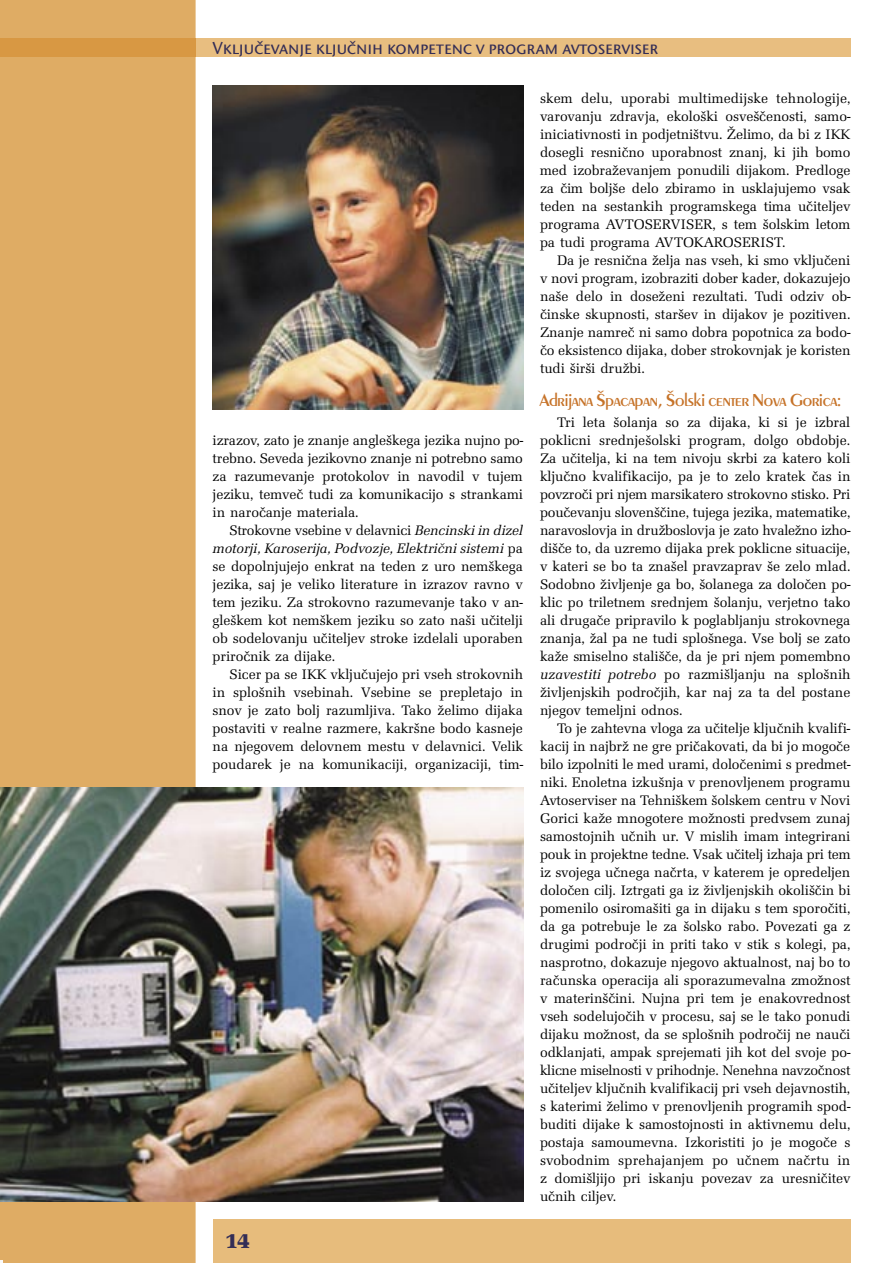
<style>
.page{position:relative;width:893px;height:1263px;background:#fff}
.page>*{position:absolute;margin:0;border:0;box-sizing:border-box;transform-origin:0 0}
.t1{font:22.5px "URW Latino TEE Blac";color:#332d56}
.t2{font:500 18px "Stone San SC Itc TEE";letter-spacing:-.005em;color:#332d56}
.t3{font:500 18px "Peignot DEE";letter-spacing:-.005em;color:#c67329}
.t4{font:14.25px/18px "URW Latino TEE";letter-spacing:-.005em;color:#000;text-align:justify}
.s1{font-style:italic}
</style>
<div class="page">
<div style="left:0;top:0;width:196px;height:1263px;background:#dfac64"></div>
<div style="left:196px;top:39px;width:654px;height:18px;background:#e8be80"></div>
<div style="left:0;top:39px;width:196px;height:18px;background:#d89843"></div>
<div style="left:213px;top:1219px;width:637px;height:44px;background:#e7bc7c"></div>
<img style="left:0;top:787px;width:523px;height:414px">
<img style="left:213px;top:85px;width:310px;height:324px">
<p class="t2" style="left:213px;top:38px;width:447px">Vključevanje ključnih kompetenc v program avtoserviser</p>
<p class="t4" style="left:213px;top:431px;width:312px">izrazov, zato je znanje angleškega jezika nujno po&shy;trebno. Seveda jezikovno znanje ni potrebno samo za razumevanje protokolov in navodil v tujem jeziku, temveč tudi za komunikacijo s strankami in naročanje materiala.</p>
<p class="t4" style="left:213px;top:521px;width:312px;text-indent:17px">Strokovne vsebine v delavnici <span class="s1">Bencinski in dizel motorji, Karoserija, Podvozje, Električni sistemi</span> pa se dopolnjujejo enkrat na teden z uro nemškega jezika, saj je veliko literature in izrazov ravno v tem jeziku. Za strokovno razumevanje tako v an&shy;gleškem kot nemškem jeziku so zato naši učitelji ob sodelovanju učiteljev stroke izdelali uporaben priročnik za dijake.</p>
<p class="t4" style="left:213px;top:665px;width:312px;text-indent:17px">Sicer pa se IKK vključujejo pri vseh strokovnih in splošnih vsebinah. Vsebine se prepletajo in snov je zato bolj razumljiva. Tako želimo dijaka postaviti v realne razmere, kakršne bodo kasneje na njegovem delovnem mestu v delavnici. Velik poudarek je na komunikaciji, organizaciji, tim-</p>
<h1 class="t1" style="left:225px;top:1227px;width:26px">14</h1>
<p class="t4" style="left:540px;top:89px;width:312px">skem delu, uporabi multimedijske tehnologije, varovanju zdravja, ekološki osveščenosti, samo&shy;iniciativnosti in podjetništvu. Želimo, da bi z IKK dosegli resnično uporabnost znanj, ki jih bomo med izobraževanjem ponudili dijakom. Predloge za čim boljše delo zbiramo in usklajujemo vsak teden na sestankih programskega tima učiteljev programa AVTOSERVISER, s tem šolskim letom pa tudi programa AVTOKAROSERIST.</p>
<p class="t4" style="left:540px;top:251px;width:312px;text-indent:17px">Da je resnična želja nas vseh, ki smo vključeni v novi program, izobraziti dober kader, dokazujejo naše delo in doseženi rezultati. Tudi odziv ob&shy;činske skupnosti, staršev in dijakov je pozitiven.<br>Znanje namreč ni samo dobra popotnica za bodo&shy;čo eksistenco dijaka, dober strokovnjak je koristen tudi širši družbi.</p>
<p class="t3" style="left:540px;top:390px;width:303px">Adrijana Špacapan, Šolski center Nova Gorica:</p>
<p class="t4" style="left:540px;top:413px;width:312px;text-indent:17px">Tri leta šolanja so za dijaka, ki si je izbral poklicni srednješolski program, dolgo obdobje.<br>Za učitelja, ki na tem nivoju skrbi za katero koli ključno kvalifikacijo, pa je to zelo kratek čas in povzroči pri njem marsikatero strokovno stisko. Pri poučevanju slovenščine, tujega jezika, matematike, naravoslovja in družboslovja je zato hvaležno izho&shy;dišče to, da uzremo dijaka prek poklicne situacije, v kateri se bo ta znašel pravzaprav še zelo mlad.<br>Sodobno življenje ga bo, šolanega za določen po&shy;klic po triletnem srednjem šolanju, verjetno tako ali drugače pripravilo k poglabljanju strokovnega znanja, žal pa ne tudi splošnega. Vse bolj se zato kaže smiselno stališče, da je pri njem pomembno <span class="s1">uzavestiti potrebo</span> po razmišljanju na splošnih življenjskih področjih, kar naj za ta del postane njegov temeljni odnos.</p>
<p class="t4" style="left:540px;top:719px;width:312px;text-indent:17px">To je zahtevna vloga za učitelje ključnih kvalifi&shy;kacij in najbrž ne gre pričakovati, da bi jo mogoče bilo izpolniti le med urami, določenimi s predmet&shy;niki. Enoletna izkušnja v prenovljenem programu Avtoserviser na Tehniškem šolskem centru v Novi Gorici kaže mnogotere možnosti predvsem zunaj samostojnih učnih ur. V mislih imam integrirani pouk in projektne tedne. Vsak učitelj izhaja pri tem iz svojega učnega načrta, v katerem je opredeljen določen cilj. Iztrgati ga iz življenjskih okoliščin bi pomenilo osiromašiti ga in dijaku s tem sporočiti, da ga potrebuje le za šolsko rabo. Povezati ga z drugimi področji in priti tako v stik s kolegi, pa, nasprotno, dokazuje njegovo aktualnost, naj bo to računska operacija ali sporazumevalna zmožnost v materinščini. Nujna pri tem je enakovrednost vseh sodelujočih v procesu, saj se le tako ponudi dijaku možnost, da se splošnih področij ne nauči odklanjati, ampak sprejemati jih kot del svoje po&shy;klicne miselnosti v prihodnje. Nenehna navzočnost učiteljev ključnih kvalifikacij pri vseh dejavnostih, s katerimi želimo v prenovljenih programih spod&shy;buditi dijake k samostojnosti in aktivnemu delu, postaja samoumevna. Izkoristiti jo je mogoče s svobodnim sprehajanjem po učnem načrtu in z domišljijo pri iskanju povezav za uresničitev učnih ciljev.</p>
</div>
